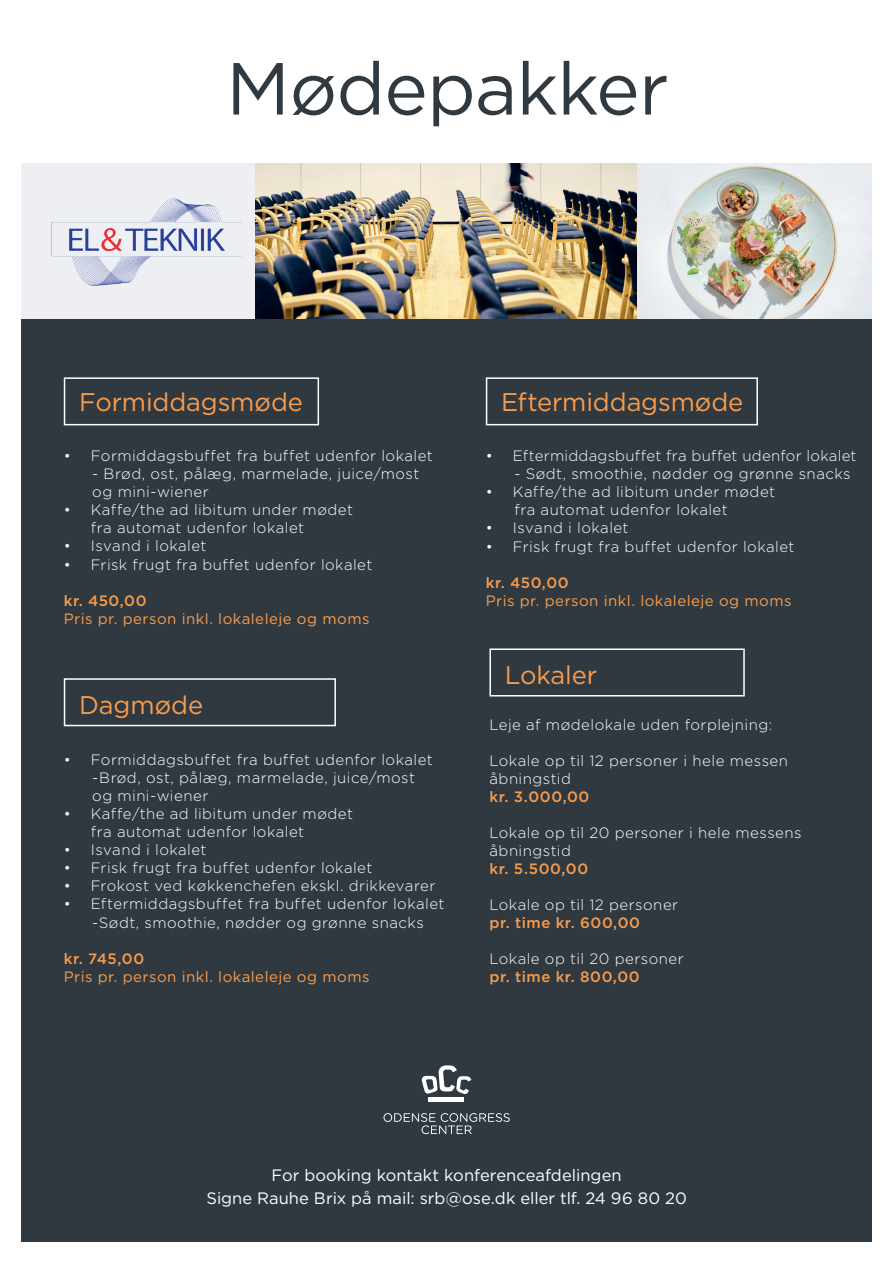
<style>
.page{position:relative;width:893px;height:1263px;background:#fff}
.page>*{position:absolute;margin:0;border:0;box-sizing:border-box;transform-origin:0 0}
.t1{font:73.5px "Gotham";letter-spacing:-.01em;color:#2f393f}
.t2{font:25.5px "Gotham";letter-spacing:-.005em;color:#f89c4f}
.t3{font:16.5px/22.5px "Gotham";color:#fff;text-align:center}
.t4{font:300 15px/18px "Gotham";letter-spacing:.03em;color:#fff}
.t5{font:15px "Gotham";letter-spacing:.03em;color:#f89c4f}
.t6{font:500 15px "Gotham";letter-spacing:.035em;color:#f89c4f}
</style>
<div class="page">
<div style="left:21px;top:319px;width:851px;height:923px;background:#2f393f"></div>
<img style="left:255px;top:163px;width:617px;height:156px">
<svg style="left:383px;top:1113px;width:127px;height:21px"></svg>
<svg style="left:421px;top:1065px;width:50px;height:29px"></svg>
<div style="left:429px;top:1097px;width:35px;height:5px;background:#fff"></div>
<div style="left:64px;top:377px;width:255px;height:48px;border:2px solid #fff"></div>
<div style="left:486px;top:377px;width:272px;height:48px;border:2px solid #fff"></div>
<div style="left:64px;top:678px;width:272px;height:48px;border:2px solid #fff"></div>
<div style="left:489px;top:648px;width:256px;height:48px;border:2px solid #fff"></div>
<div style="left:21px;top:163px;width:234px;height:156px;background:#edeff3"></div>
<img style="left:52px;top:198px;width:189px;height:88px">
<h1 class="t1" style="left:226px;top:41px;width:444px">Mødepakker</h1>
<h2 class="t2" style="left:79px;top:385px;width:225px">Formiddagsmøde</h2>
<p class="t4" style="left:64px;top:446px;width:371px">• Formiddagsbuffet fra buffet udenfor lokalet</p>
<p class="t4" style="left:92px;top:464px;width:329px">- Brød, ost, pålæg, marmelade, juice/most og mini-wiener</p>
<p class="t4" style="left:91px;top:500px;width:264px;text-indent:-27px">• Kaffe/the ad libitum under mødet fra automat udenfor lokalet</p>
<p class="t4" style="left:64px;top:536px;width:144px">• Isvand i lokalet</p>
<p class="t4" style="left:64px;top:556px;width:310px">• Frisk frugt fra buffet udenfor lokalet</p>
<p class="t6" style="left:64px;top:591px;width:84px">kr. 450,00</p>
<p class="t5" style="left:64px;top:609px;width:307px">Pris pr. person inkl. lokaleleje og moms</p>
<h2 class="t2" style="left:79px;top:688px;width:126px">Dagmøde</h2>
<p class="t4" style="left:92px;top:750px;width:342px;text-indent:-28px">• Formiddagsbuffet fra buffet udenfor lokalet -Brød, ost, pålæg, marmelade, juice/most og mini-wiener</p>
<p class="t4" style="left:91px;top:804px;width:264px;text-indent:-27px">• Kaffe/the ad libitum under mødet fra automat udenfor lokalet</p>
<p class="t4" style="left:64px;top:840px;width:144px">• Isvand i lokalet</p>
<p class="t4" style="left:64px;top:858px;width:310px">• Frisk frugt fra buffet udenfor lokalet</p>
<p class="t4" style="left:64px;top:876px;width:373px">• Frokost ved køkkenchefen ekskl. drikkevarer</p>
<p class="t4" style="left:64px;top:893px;width:382px;line-height:19.8px;text-align:center">• Eftermiddagsbuffet fra buffet udenfor lokalet -Sødt, smoothie, nødder og grønne snacks</p>
<p class="t6" style="left:64px;top:949px;width:82px">kr. 745,00</p>
<p class="t5" style="left:64px;top:967px;width:307px">Pris pr. person inkl. lokaleleje og moms</p>
<h2 class="t2" style="left:501px;top:385px;width:244px">Eftermiddagsmøde</h2>
<p class="t4" style="left:486px;top:446px;width:372px">• Eftermiddagsbuffet fra buffet udenfor lokalet</p>
<p class="t4" style="left:514px;top:464px;width:338px">- Sødt, smoothie, nødder og grønne snacks</p>
<p class="t4" style="left:514px;top:482px;width:262px;text-indent:-28px">• Kaffe/the ad libitum under mødet fra automat udenfor lokalet</p>
<p class="t4" style="left:486px;top:518px;width:144px">• Isvand i lokalet</p>
<p class="t4" style="left:486px;top:538px;width:310px">• Frisk frugt fra buffet udenfor lokalet</p>
<p class="t6" style="left:486px;top:573px;width:84px">kr. 450,00</p>
<p class="t5" style="left:486px;top:591px;width:307px">Pris pr. person inkl. lokaleleje og moms</p>
<h2 class="t2" style="left:505px;top:658px;width:94px">Lokaler</h2>
<p class="t4" style="left:489px;top:715px;width:284px">Leje af mødelokale uden forplejning:</p>
<p class="t4" style="left:489px;top:751px;width:300px">Lokale op til 12 personer i hele messen åbningstid</p>
<p class="t6" style="left:489px;top:787px;width:101px">kr. 3.000,00</p>
<p class="t4" style="left:489px;top:823px;width:314px">Lokale op til 20 personer i hele messens åbningstid</p>
<p class="t6" style="left:489px;top:859px;width:100px">kr. 5.500,00</p>
<p class="t4" style="left:489px;top:895px;width:190px">Lokale op til 12 personer</p>
<p class="t6" style="left:489px;top:913px;width:152px">pr. time kr. 600,00</p>
<p class="t4" style="left:489px;top:949px;width:196px">Lokale op til 20 personer</p>
<p class="t6" style="left:489px;top:967px;width:152px">pr. time kr. 800,00</p>
<p class="t3" style="left:206px;top:1164px;width:482px">For booking kontakt konferenceafdelingen<br>Signe Rauhe Brix på mail: srb@ose.dk eller tlf. 24 96 80 20</p>
</div>
